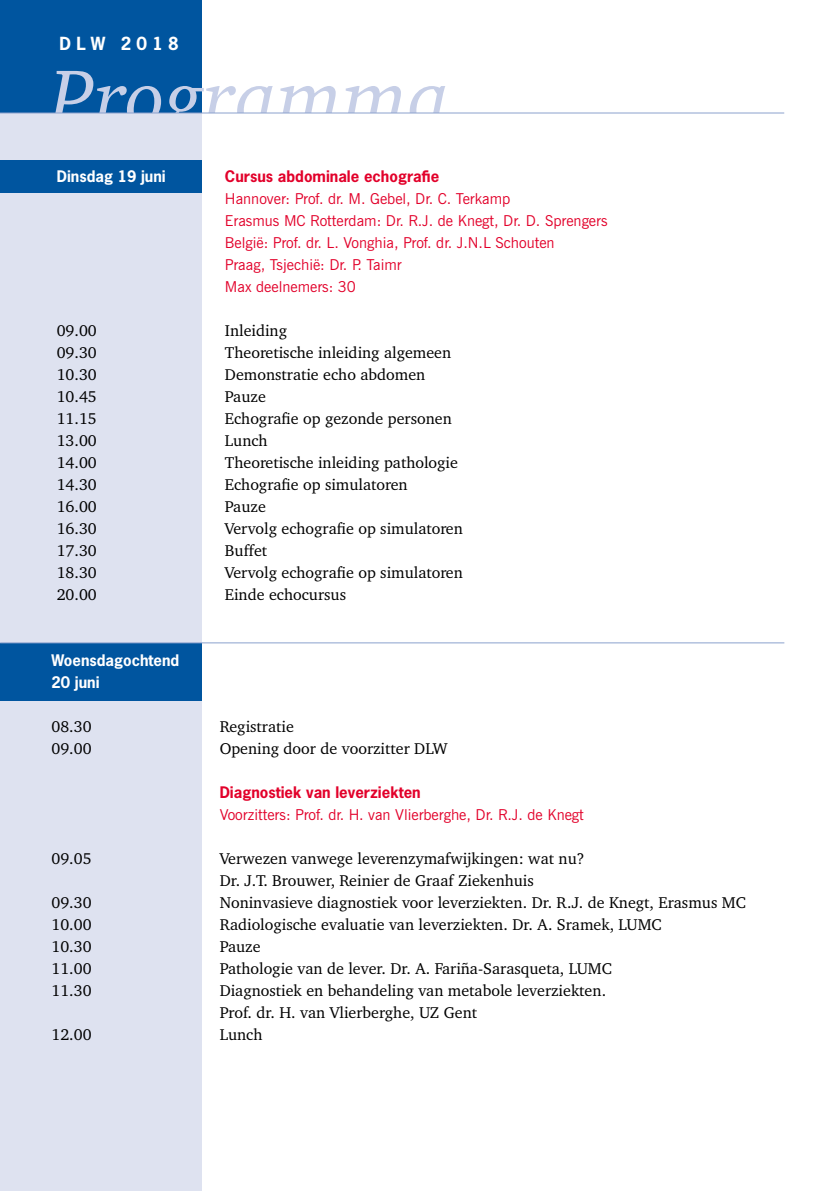
<style>
.page{position:relative;width:840px;height:1191px;background:#fff}
.page>*{position:absolute;margin:0;border:0;box-sizing:border-box;transform-origin:0 0}
.t1{font:italic 80px "Charter IT Cby BT";color:#c7cfe7}
.t2{font:700 17px "News Gothic";letter-spacing:.305em;color:#fff}
.t3{font:16px/22px "Charter IT Cby BT";color:#000}
.t4{font:15px/22px "News Gothic BT";color:#e2002a}
.t5{font:700 15px "News Gothic";color:#e2002a}
.t6{font:700 15px/22px "News Gothic";color:#fff}
</style>
<div class="page">
<div style="left:0;top:0;width:201px;height:119px;background:#00559f"></div>
<div style="left:0;top:113px;width:201px;height:1078px;background:#dee2f0"></div>
<hr style="left:839px;top:160px;width:1px;height:33px;background:#00559f">
<hr style="left:839px;top:643px;width:1px;height:57px;background:#00559f">
<div style="left:0;top:643px;width:201px;height:57px;background:#00559f"></div>
<div style="left:0;top:160px;width:201px;height:33px;background:#00559f"></div>
<hr style="left:0;top:113px;width:783px;height:1px;background:#8ba1cd">
<hr style="left:0;top:642px;width:783px;height:1px;background:#8ba1cd">
<p class="t2" style="left:60px;top:33px;width:121px">DLW 2018</p>
<h1 class="t1" style="left:50px;top:46px;width:402px">Programma</h1>
<p class="t6" style="left:57px;top:165px;width:110px">Dinsdag 19 juni</p>
<p class="t5" style="left:225px;top:166px;width:216px">Cursus abdominale echografie</p>
<p class="t4" style="left:225px;top:188px;width:384px">Hannover: Prof. dr. M. Gebel, Dr. C. Terkamp<br>Erasmus MC Rotterdam: Dr. R.J. de Knegt, Dr. D. Sprengers België: Prof. dr. L. Vonghia, Prof. dr. J.N.L Schouten<br>Praag, Tsjechië: Dr. P. Taimr<br>Max deelnemers: 30</p>
<p class="t3" style="left:57px;top:319px;width:42px">09.00</p>
<p class="t3" style="left:225px;top:319px;width:64px">Inleiding</p>
<p class="t3" style="left:57px;top:341px;width:42px">09.30</p>
<p class="t3" style="left:225px;top:341px;width:228px">Theoretische inleiding algemeen</p>
<p class="t3" style="left:57px;top:363px;width:42px">10.30</p>
<p class="t3" style="left:225px;top:363px;width:202px">Demonstratie echo abdomen</p>
<p class="t3" style="left:57px;top:385px;width:42px">10.45</p>
<p class="t3" style="left:225px;top:385px;width:42px">Pauze</p>
<p class="t3" style="left:57px;top:407px;width:42px">11.15</p>
<p class="t3" style="left:225px;top:407px;width:228px">Echografie op gezonde personen</p>
<p class="t3" style="left:57px;top:429px;width:42px">13.00</p>
<p class="t3" style="left:225px;top:429px;width:44px">Lunch</p>
<p class="t3" style="left:57px;top:451px;width:42px">14.00</p>
<p class="t3" style="left:225px;top:451px;width:234px">Theoretische inleiding pathologie</p>
<p class="t3" style="left:57px;top:473px;width:42px">14.30</p>
<p class="t3" style="left:225px;top:473px;width:184px">Echografie op simulatoren</p>
<p class="t3" style="left:57px;top:495px;width:42px">16.00</p>
<p class="t3" style="left:225px;top:495px;width:42px">Pauze</p>
<p class="t3" style="left:57px;top:517px;width:42px">16.30</p>
<p class="t3" style="left:225px;top:517px;width:239px">Vervolg echografie op simulatoren</p>
<p class="t3" style="left:57px;top:539px;width:42px">17.30</p>
<p class="t3" style="left:225px;top:539px;width:44px">Buffet</p>
<p class="t3" style="left:57px;top:561px;width:42px">18.30</p>
<p class="t3" style="left:225px;top:561px;width:239px">Vervolg echografie op simulatoren</p>
<p class="t3" style="left:57px;top:583px;width:42px">20.00</p>
<p class="t3" style="left:225px;top:583px;width:123px">Einde echocursus</p>
<p class="t6" style="left:51px;top:649px;width:129px">Woensdagochtend<br>20 juni</p>
<p class="t3" style="left:51px;top:715px;width:42px">08.30</p>
<p class="t3" style="left:219px;top:715px;width:76px">Registratie</p>
<p class="t3" style="left:51px;top:737px;width:42px">09.00</p>
<p class="t3" style="left:219px;top:737px;width:229px">Opening door de voorzitter DLW</p>
<p class="t5" style="left:219px;top:782px;width:202px">Diagnostiek van leverziekten</p>
<p class="t4" style="left:219px;top:804px;width:365px">Voorzitters: Prof. dr. H. van Vlierberghe, Dr. R.J. de Knegt</p>
<p class="t3" style="left:51px;top:847px;width:42px">09.05</p>
<p class="t3" style="left:219px;top:847px;width:366px">Verwezen vanwege leverenzymafwijkingen: wat nu?<br>Dr. J.T. Brouwer, Reinier de Graaf Ziekenhuis</p>
<p class="t3" style="left:51px;top:891px;width:42px">09.30</p>
<p class="t3" style="left:219px;top:891px;width:527px">Noninvasieve diagnostiek voor leverziekten. Dr. R.J. de Knegt, Erasmus MC</p>
<p class="t3" style="left:51px;top:913px;width:42px">10.00</p>
<p class="t3" style="left:219px;top:913px;width:443px">Radiologische evaluatie van leverziekten. Dr. A. Sramek, LUMC</p>
<p class="t3" style="left:51px;top:935px;width:42px">10.30</p>
<p class="t3" style="left:219px;top:935px;width:42px">Pauze</p>
<p class="t3" style="left:51px;top:957px;width:42px">11.00</p>
<p class="t3" style="left:219px;top:957px;width:393px">Pathologie van de lever. Dr. A. Fariña-Sarasqueta, LUMC</p>
<p class="t3" style="left:51px;top:979px;width:42px">11.30</p>
<p class="t3" style="left:219px;top:979px;width:388px">Diagnostiek en behandeling van metabole leverziekten.<br>Prof. dr. H. van Vlierberghe, UZ Gent</p>
<p class="t3" style="left:51px;top:1023px;width:42px">12.00</p>
<p class="t3" style="left:219px;top:1023px;width:44px">Lunch</p>
</div>
